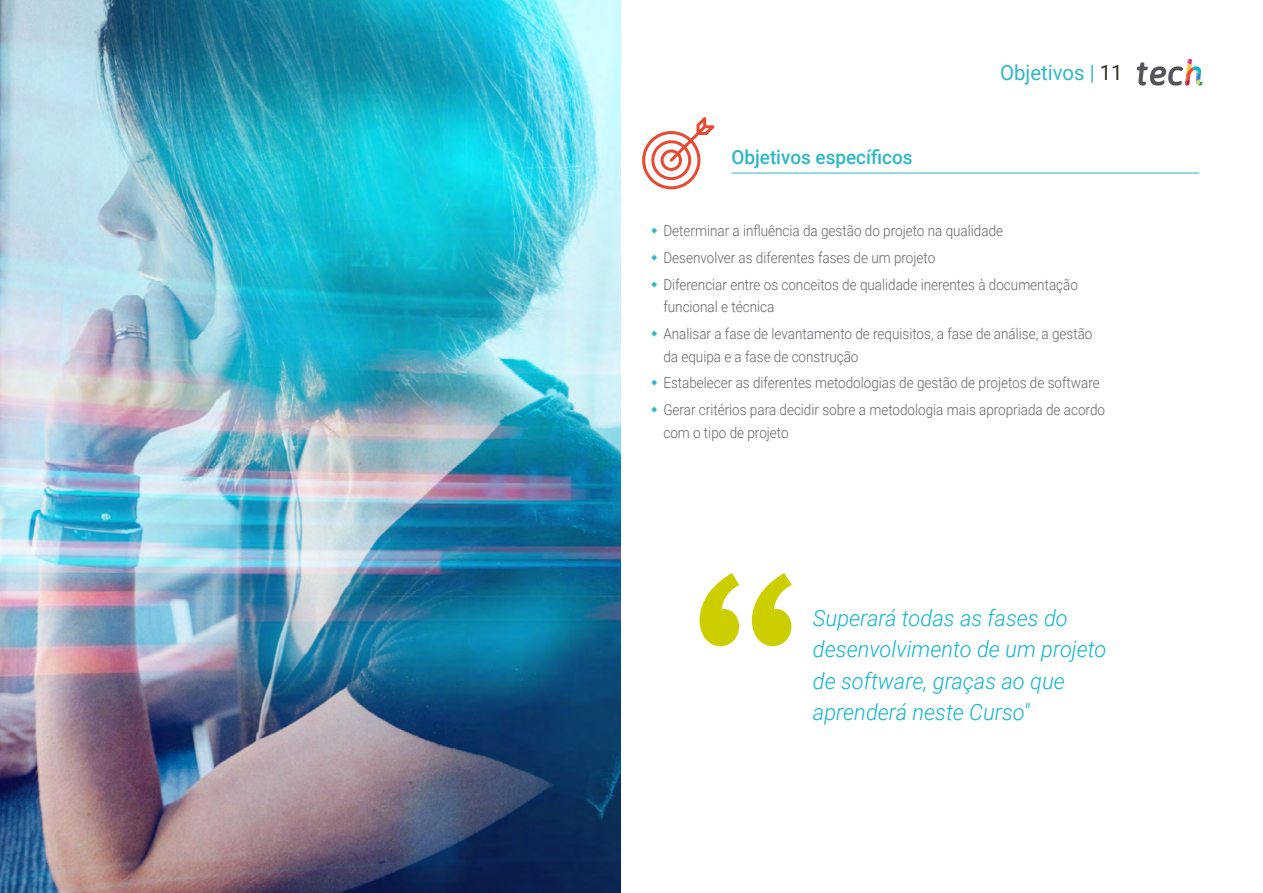
<style>
.page{position:relative;width:1263px;height:893px;background:#fff}
.page>*{position:absolute;margin:0;border:0;box-sizing:border-box;transform-origin:0 0}
.t1{font:italic 300 22.5px/31.5px "Roboto";color:#0fb6cf}
.t2{font:21px "Roboto";color:#2db8c5}
.t3{font:500 19.5px "Roboto";color:#2db8c5}
.t4{font:300 15px/26.7px "Roboto";color:#61646a;scale:.9 1}
.s1{color:#312e20}
</style>
<div class="page">
<hr style="left:731px;top:173px;width:468px;height:1px;background:#2db8c5">
<svg style="left:642px;top:117px;width:72px;height:72px"></svg>
<img style="left:0;top:0;width:621px;height:893px">
<svg style="left:1137px;top:59px;width:65px;height:27px"></svg>
<svg style="left:699px;top:573px;width:93px;height:73px"></svg>
<h3 class="t3" style="left:731px;top:144px;width:183px">Objetivos específicos</h3>
<h2 class="t2" style="left:1000px;top:57px;width:124px">Objetivos | <span class="s1">11</span></h2>
<p class="t4" style="left:663px;top:217px;width:462px">Determinar a influência da gestão do projeto na qualidade<br>Desenvolver as diferentes fases de um projeto<br>Diferenciar entre os conceitos de qualidade inerentes à documentação</p>
<p class="t4" style="left:663px;top:293px;width:478px">funcional e técnica<br>Analisar a fase de levantamento de requisitos, a fase de análise, a gestão</p>
<p class="t4" style="left:663px;top:342px;width:492px">da equipa e a fase de construção<br>Estabelecer as diferentes metodologias de gestão de projetos de software<br>Gerar critérios para decidir sobre a metodologia mais apropriada de acordo</p>
<p class="t4" style="left:663px;top:418px;width:141px">com o tipo de projeto</p>
<h1 class="t1" style="left:813px;top:601px;width:295px">Superará todas as fases do desenvolvimento de um projeto de software, graças ao que aprenderá neste Curso"</h1>
</div>
